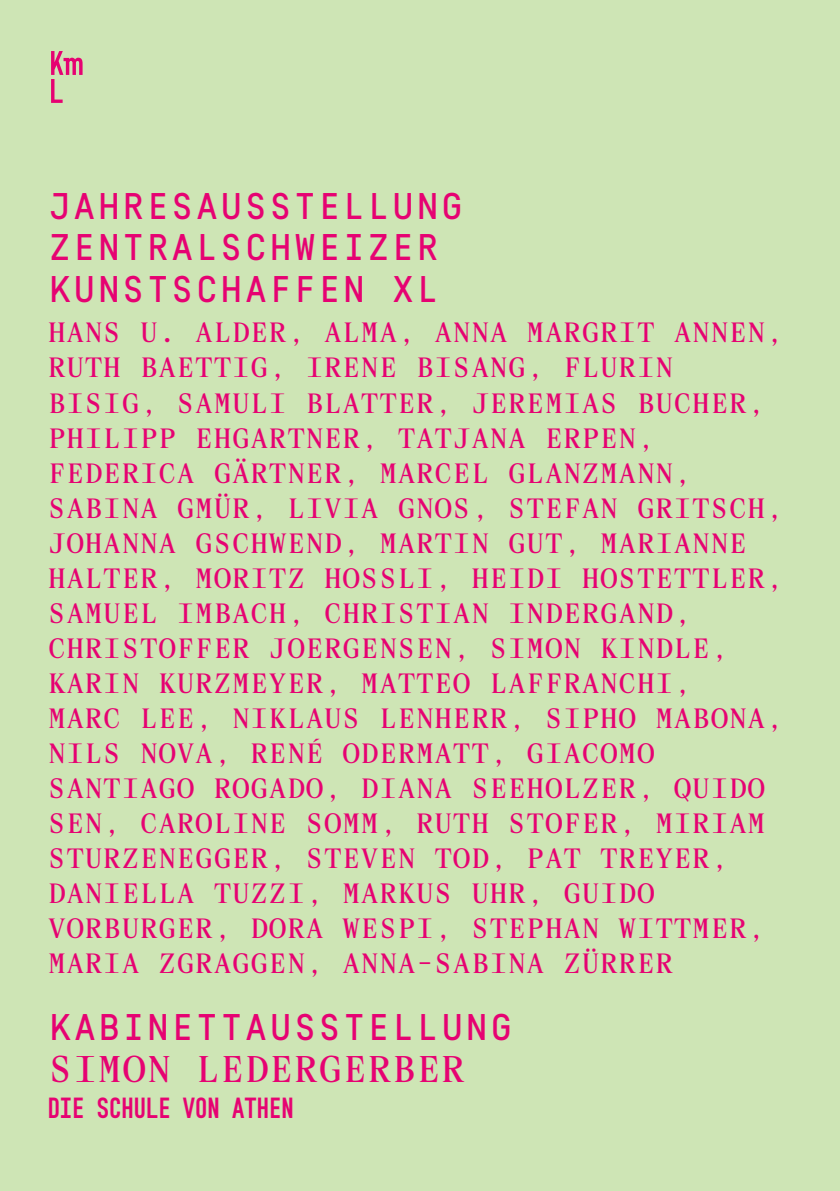
<style>
.page{position:relative;width:840px;height:1191px;background:#fff}
.page>*{position:absolute;margin:0;border:0;box-sizing:border-box;transform-origin:0 0}
.t1{font:500 38.6px/41.4px "KML Sans";color:#e60272}
.t2{font:500 38.6px "KML Serif";color:#e60272}
.t3{font:500 29px/35px "KML Serif";color:#e60272}
.t4{font:500 28.6px "KML Condensed";color:#e60272}
</style>
<div class="page">
<div style="left:0;top:0;width:839px;height:1191px;background:#cee5b5"></div>
<svg style="left:51px;top:51px;width:31px;height:52px"></svg>
<h1 class="t1" style="left:48px;top:186px;width:418px">JAHRESAUSSTELLUNG<br>ZENTRALSCHWEIZER<br>KUNSTSCHAFFEN XL</h1>
<p class="t3" style="left:48px;top:316px;width:737px">HANS U. ALDER, ALMA, ANNA MARGRIT ANNEN, RUTH BAETTIG, IRENE BISANG, FLURIN BISIG, SAMULI BLATTER, JEREMIAS BUCHER, PHILIPP EHGARTNER, TATJANA ERPEN, FEDERICA GÄRTNER, MARCEL GLANZMANN, SABINA GMÜR, LIVIA GNOS, STEFAN GRITSCH, JOHANNA GSCHWEND, MARTIN GUT, MARIANNE HALTER, MORITZ HOSSLI, HEIDI HOSTETTLER, SAMUEL IMBACH, CHRISTIAN INDERGAND, CHRISTOFFER JOERGENSEN, SIMON KINDLE, KARIN KURZMEYER, MATTEO LAFFRANCHI,<br>MARC LEE, NIKLAUS LENHERR, SIPHO MABONA, NILS NOVA, RENÉ ODERMATT, GIACOMO SANTIAGO ROGADO, DIANA SEEHOLZER, QUIDO SEN, CAROLINE SOMM, RUTH STOFER, MIRIAM STURZENEGGER, STEVEN TOD, PAT TREYER, DANIELLA TUZZI, MARKUS UHR, GUIDO VORBURGER, DORA WESPI, STEPHAN WITTMER, MARIA ZGRAGGEN, ANNA-SABINA ZÜRRER</p>
<h1 class="t1" style="left:48px;top:1007px;width:466px">KABINETTAUSSTELLUNG</h1>
<h1 class="t2" style="left:49px;top:1047px;width:418px">SIMON LEDERGERBER</h1>
<p class="t4" style="left:48px;top:1091px;width:247px">DIE SCHULE VON ATHEN</p>
</div>
